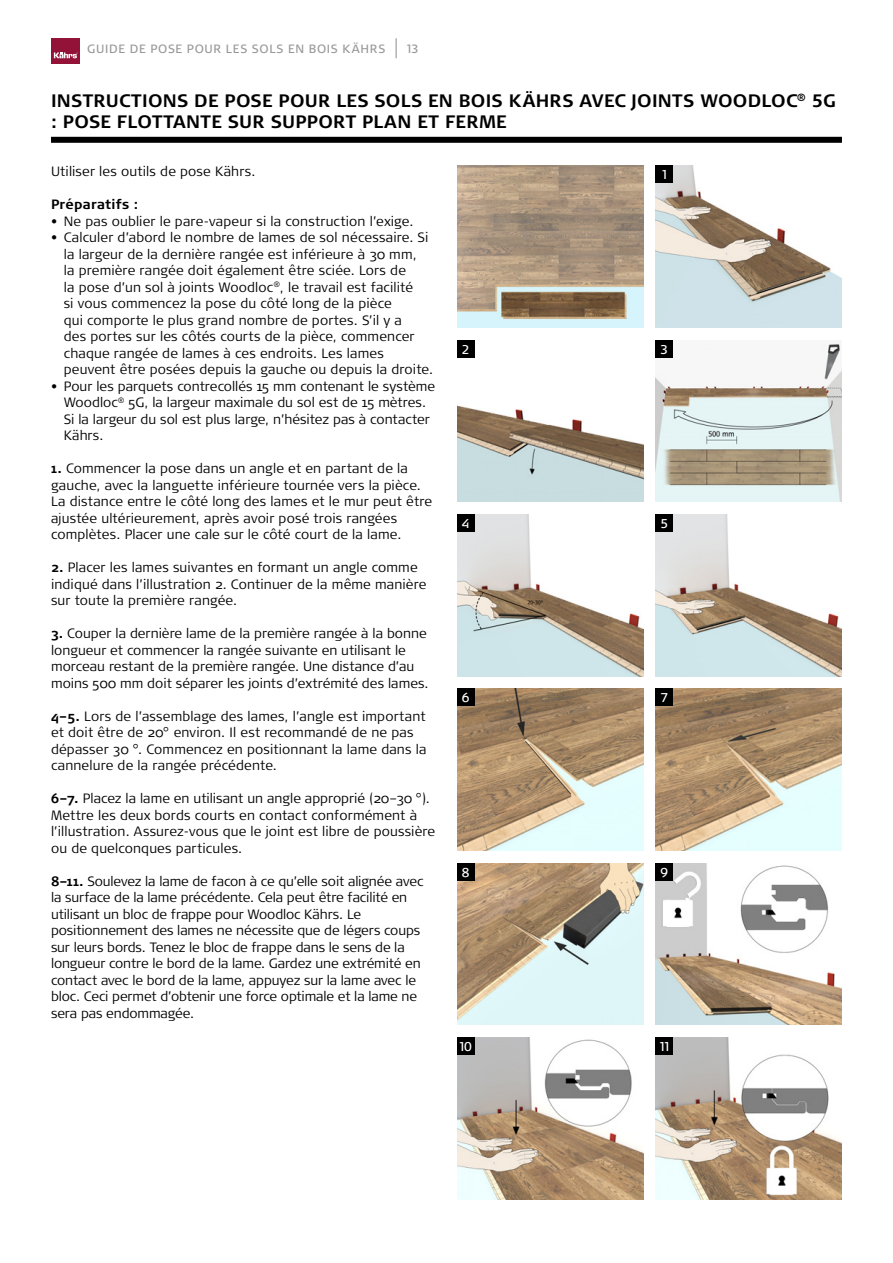
<style>
.page{position:relative;width:893px;height:1263px;background:#fff}
.page>*{position:absolute;margin:0;border:0;box-sizing:border-box;transform-origin:0 0}
.t1{font:700 18px/21px "Signa Pro";letter-spacing:.015em;color:#000}
.t2{font:300 13.5px/16.5px "Signa Pro";letter-spacing:.005em;color:#000}
.t3{font:700 13.5px "Signa Pro";letter-spacing:.015em;color:#000}
.t4{font:12.75px "Signa Pro";color:#fff}
.t5{font:12px "Signa Pro";letter-spacing:.06em;color:#989898}
.s1{font-weight:700}
</style>
<div class="page">
<div style="left:51px;top:38px;width:29px;height:25px;background:#921238"></div>
<svg style="left:54px;top:52px;width:24px;height:6px"></svg>
<svg style="left:396px;top:38px;width:1px;height:20px"></svg>
<img style="left:656px;top:343px;width:186px;height:159px">
<img style="left:656px;top:689px;width:186px;height:161px">
<img style="left:457px;top:1037px;width:186px;height:162px">
<img style="left:656px;top:1037px;width:186px;height:162px">
<img style="left:656px;top:863px;width:186px;height:162px">
<img style="left:457px;top:863px;width:186px;height:162px">
<img style="left:656px;top:166px;width:186px;height:161px">
<img style="left:457px;top:340px;width:186px;height:162px">
<img style="left:457px;top:514px;width:186px;height:162px">
<img style="left:656px;top:514px;width:186px;height:162px">
<img style="left:457px;top:689px;width:186px;height:161px">
<div style="left:656px;top:340px;width:17px;height:17px;background:#000"></div>
<div style="left:457px;top:689px;width:17px;height:17px;background:#000"></div>
<div style="left:656px;top:863px;width:17px;height:17px;background:#000"></div>
<div style="left:656px;top:166px;width:17px;height:17px;background:#000"></div>
<div style="left:457px;top:514px;width:17px;height:17px;background:#000"></div>
<div style="left:656px;top:689px;width:17px;height:17px;background:#000"></div>
<div style="left:457px;top:1037px;width:17px;height:17px;background:#000"></div>
<div style="left:457px;top:340px;width:17px;height:17px;background:#000"></div>
<div style="left:656px;top:514px;width:17px;height:17px;background:#000"></div>
<div style="left:457px;top:863px;width:17px;height:17px;background:#000"></div>
<div style="left:656px;top:1037px;width:17px;height:17px;background:#000"></div>
<img style="left:457px;top:166px;width:186px;height:161px">
<div style="left:51px;top:137px;width:791px;height:6px;background:#000"></div>
<p class="t5" style="left:87px;top:42px;width:300px">GUIDE DE POSE POUR LES SOLS EN BOIS KÄHRS</p>
<p class="t5" style="left:407px;top:42px;width:14px">13</p>
<h1 class="t1" style="left:51px;top:90px;width:786px">INSTRUCTIONS DE POSE POUR LES SOLS EN BOIS KÄHRS AVEC JOINTS WOODLOC<sup>®</sup> 5G : POSE FLOTTANTE SUR SUPPORT PLAN ET FERME</h1>
<p class="t2" style="left:51px;top:163px;width:206px">Utiliser les outils de pose Kährs.</p>
<p class="t3" style="left:51px;top:196px;width:89px">Préparatifs :</p>
<p class="t2" style="left:51px;top:213px;width:364px">• Ne pas oublier le pare-vapeur si la construction l’exige.</p>
<p class="t2" style="left:64px;top:229px;width:371px;text-indent:-13px">• Calculer d’abord le nombre de lames de sol nécessaire. Si la largeur de la dernière rangée est inférieure à 30 mm,<br>la première rangée doit également être sciée. Lors de<br>la pose d’un sol à joints Woodloc<sup>®</sup>, le travail est facilité<br>si vous commencez la pose du côté long de la pièce<br>qui comporte le plus grand nombre de portes. S’il y a<br>des portes sur les côtés courts de la pièce, commencer chaque rangée de lames à ces endroits. Les lames peuvent être posées depuis la gauche ou depuis la droite.</p>
<p class="t2" style="left:64px;top:378px;width:373px;text-indent:-13px">• Pour les parquets contrecollés 15 mm contenant le système Woodloc<sup>®</sup> 5G, la largeur maximale du sol est de 15 mètres.<br>Si la largeur du sol est plus large, n’hésitez pas à contacter Kährs.</p>
<p class="t2" style="left:51px;top:460px;width:383px"><span class="s1">1.</span> Commencer la pose dans un angle et en partant de la gauche, avec la languette inférieure tournée vers la pièce.<br>La distance entre le côté long des lames et le mur peut être ajustée ultérieurement, après avoir posé trois rangées complètes. Placer une cale sur le côté court de la lame.</p>
<p class="t2" style="left:51px;top:559px;width:377px"><span class="s1">2.</span> Placer les lames suivantes en formant un angle comme indiqué dans l’illustration 2. Continuer de la même manière sur toute la première rangée.</p>
<p class="t2" style="left:51px;top:625px;width:379px"><span class="s1">3.</span> Couper la dernière lame de la première rangée à la bonne longueur et commencer la rangée suivante en utilisant le morceau restant de la première rangée. Une distance d’au moins 500 mm doit séparer les joints d’extrémité des lames.</p>
<p class="t2" style="left:51px;top:707px;width:377px"><span class="s1">4–5.</span> Lors de l’assemblage des lames, l’angle est important et doit être de 20° environ. Il est recommandé de ne pas dépasser 30 °. Commencez en positionnant la lame dans la cannelure de la rangée précédente.</p>
<p class="t2" style="left:51px;top:790px;width:386px"><span class="s1">6–7.</span> Placez la lame en utilisant un angle approprié (20–30 °).<br>Mettre les deux bords courts en contact conformément à l’illustration. Assurez-vous que le joint est libre de poussière ou de quelconques particules.</p>
<p class="t2" style="left:51px;top:872px;width:374px"><span class="s1">8–11.</span> Soulevez la lame de facon à ce qu’elle soit alignée avec la surface de la lame précédente. Cela peut être facilité en utilisant un bloc de frappe pour Woodloc Kährs. Le positionnement des lames ne nécessite que de légers coups sur leurs bords. Tenez le bloc de frappe dans le sens de la longueur contre le bord de la lame. Gardez une extrémité en contact avec le bord de la lame, appuyez sur la lame avec le bloc. Ceci permet d’obtenir une force optimale et la lame ne sera pas endommagée.</p>
<p class="t4" style="left:662px;top:167px;width:6px">1</p>
<p class="t4" style="left:462px;top:342px;width:9px">2</p>
<p class="t4" style="left:661px;top:342px;width:9px">3</p>
<p class="t4" style="left:462px;top:516px;width:9px">4</p>
<p class="t4" style="left:661px;top:516px;width:9px">5</p>
<p class="t4" style="left:462px;top:690px;width:9px">6</p>
<p class="t4" style="left:661px;top:690px;width:9px">7</p>
<p class="t4" style="left:462px;top:865px;width:9px">8</p>
<p class="t4" style="left:661px;top:865px;width:9px">9</p>
<p class="t4" style="left:459px;top:1039px;width:14px">10</p>
<p class="t4" style="left:660px;top:1039px;width:11px">11</p>
</div>
